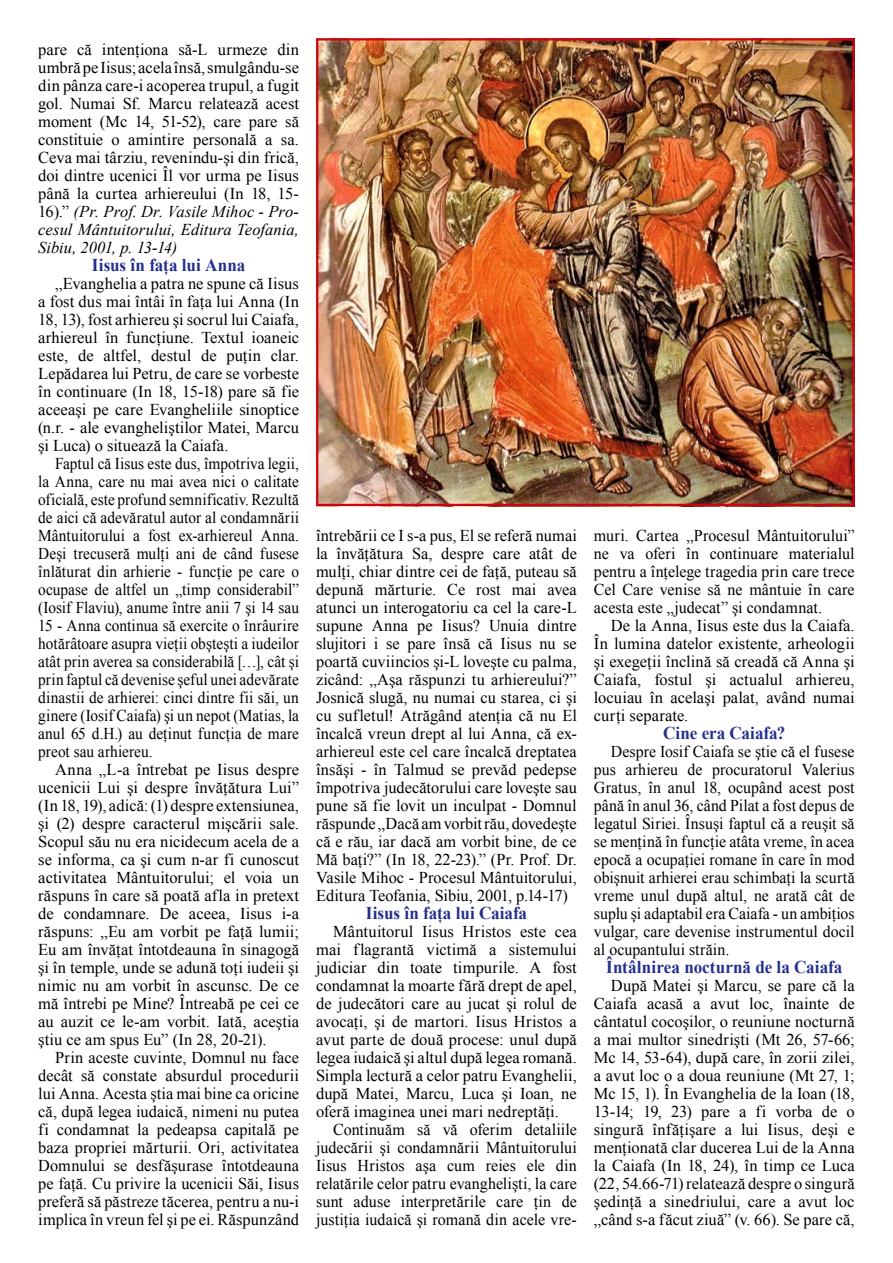
<style>
.page{position:relative;width:893px;height:1263px;background:#fff}
.page>*{position:absolute;margin:0;border:0;box-sizing:border-box;transform-origin:0 0}
.t1{font:700 18px "Times New Roman";color:#242f8d;scale:.95 1}
.t2{font:16.5px/18px "Times New Roman";letter-spacing:.005em;color:#000;text-align:justify}
.t3{font:16.5px/18px "Times New Roman";letter-spacing:.005em;color:#000;text-align:justify;scale:.93 1}
.t4{font:16.5px/18px "Times New Roman";letter-spacing:.005em;color:#000;text-align:justify;scale:.96 1}
.s1{font-style:italic}
</style>
<div class="page">
<img style="left:319px;top:41px;width:533px;height:462px">
<div style="left:316px;top:38px;width:539px;height:468px;border:2px solid #d1010e"></div>
<p class="t2" style="left:38px;top:40px;width:262px">pare că intenţiona să-L urmeze din umbră pe Iisus; acela însă, smulgându‑se din pânza care-i acoperea trupul, a fugit gol. Numai Sf. Marcu relatează acest moment (Mc 14, 51-52), care pare să constituie o amintire personală a sa.<br>Ceva mai târziu, revenindu-şi din frică, doi dintre ucenici Îl vor urma pe Iisus până la curtea arhiereului (In 18, 15- 16).” <span class="s1">(Pr. Prof. Dr. Vasile Mihoc - Pro&shy;cesul Mântuitorului, Editura Teofania, Sibiu, 2001, p. 13-14)</span></p>
<p class="t1" style="left:92px;top:252px;width:163px">Iisus în faţa lui Anna</p>
<p class="t2" style="left:38px;top:274px;width:262px;text-indent:17px">„Evanghelia a patra ne spune că Iisus a fost dus mai întâi în faţa lui Anna (In 18, 13), fost arhiereu şi socrul lui Caiafa, arhiereul în funcţiune. Textul ioaneic este, de altfel, destul de puţin clar.<br>Lepădarea lui Petru, de care se vorbeste în continuare (In 18, 15-18) pare să fie aceeaşi pe care Evangheliile sinoptice (n.r. - ale evangheliştilor Matei, Marcu şi Luca) o situează la Caiafa.</p>
<p class="t3" style="left:38px;top:454px;width:282px;text-indent:17px">Faptul că Iisus este dus, împotriva legii, la Anna, care nu mai avea nici o calitate oficială, este profund semnificativ. Rezultă de aici că adevăratul autor al condamnării Mântuitorului a fost ex-arhiereul Anna.<br>Deşi trecuseră mulţi ani de când fusese înlăturat din arhierie - funcţie pe care o ocupase de altfel un „timp considerabil” (Iosif Flaviu), anume între anii 7 şi 14 sau 15 - Anna continua să exercite o înrâurire hotărâtoare asupra vieţii obşteşti a iudeilor atât prin averea sa considerabilă […], cât şi prin faptul că devenise şeful unei adevărate dinastii de arhierei: cinci dintre fii săi, un ginere (Iosif Caiafa) şi un nepot (Matias, la anul 65 d.H.) au deţinut funcţia de mare preot sau arhiereu.</p>
<p class="t2" style="left:38px;top:760px;width:262px;text-indent:17px">Anna „L-a întrebat pe Iisus despre ucenicii Lui şi despre învăţătura Lui” (In 18, 19), adică: (1) despre extensiunea, şi (2) despre caracterul mişcării sale.<br>Scopul său nu era nicidecum acela de a se informa, ca şi cum n-ar fi cunoscut activitatea Mântuitorului; el voia un răspuns în care să poată afla in pretext de condamnare. De aceea, Iisus i-a răspuns: „Eu am vorbit pe faţă lumii; Eu am învăţat întotdeauna în sinagogă şi în temple, unde se adună toţi iudeii şi nimic nu am vorbit în ascunsc. De ce mă întrebi pe Mine? Întreabă pe cei ce au auzit ce le-am vorbit. Iată, aceştia ştiu ce am spus Eu” (In 28, 20-21).</p>
<p class="t2" style="left:38px;top:1048px;width:262px;text-indent:17px">Prin aceste cuvinte, Domnul nu face decât să constate absurdul procedurii lui Anna. Acesta ştia mai bine ca oricine că, după legea iudaică, nimeni nu putea fi condamnat la pedeapsa capitală pe baza propriei mărturii. Ori, activitatea Domnului se desfăşurase întotdeauna pe faţă. Cu privire la ucenicii Săi, Iisus preferă să păstreze tăcerea, pentru a nu‑i implica în vreun fel şi pe ei. Răspunzând</p>
<p class="t2" style="left:316px;top:526px;width:262px">întrebării ce I s-a pus, El se referă numai la învăţătura Sa, despre care atât de mulţi, chiar dintre cei de faţă, puteau să depună mărturie. Ce rost mai avea atunci un interogatoriu ca cel la care-L supune Anna pe Iisus? Unuia dintre slujitori i se pare însă că Iisus nu se poartă cuviincios şi-L loveşte cu palma, zicând: „Aşa răspunzi tu arhiereului?” Josnică slugă, nu numai cu starea, ci şi cu sufletul! Atrăgând atenţia că nu El încalcă vreun drept al lui Anna, că ex&shy;arhiereul este cel care încalcă dreptatea însăşi - în Talmud se prevăd pedepse împotriva judecătorului care loveşte sau pune să fie lovit un inculpat - Domnul răspunde „Dacă am vorbit rău, dovedeşte că e rău, iar dacă am vorbit bine, de ce Mă baţi?” (In 18, 22-23).” (Pr. Prof. Dr.<br>Vasile Mihoc - Procesul Mântuitorului, Editura Teofania, Sibiu, 2001, p.14-17)</p>
<p class="t1" style="left:366px;top:900px;width:171px">Iisus în faţa lui Caiafa</p>
<p class="t2" style="left:316px;top:922px;width:262px;text-indent:17px">Mântuitorul Iisus Hristos este cea mai flagrantă victimă a sistemului judiciar din toate timpurile. A fost condamnat la moarte fără drept de apel, de judecători care au jucat şi rolul de avocaţi, şi de martori. Iisus Hristos a avut parte de două procese: unul după legea iudaică şi altul după legea romană.<br>Simpla lectură a celor patru Evanghelii, după Matei, Marcu, Luca şi Ioan, ne oferă imaginea unei mari nedreptăţi.</p>
<p class="t2" style="left:316px;top:1120px;width:262px;text-indent:17px">Continuăm să vă oferim detaliile judecării şi condamnării Mântuitorului Iisus Hristos aşa cum reies ele din relatările celor patru evanghelişti, la care sunt aduse interpretările care ţin de justiţia iudaică şi romană din acele vre-</p>
<p class="t2" style="left:594px;top:526px;width:262px">muri. Cartea „Procesul Mântuitorului” ne va oferi în continuare materialul pentru a înţelege tragedia prin care trece Cel Care venise să ne mântuie în care acesta este „judecat” şi condamnat.</p>
<p class="t2" style="left:594px;top:616px;width:262px;text-indent:17px">De la Anna, Iisus este dus la Caiafa.<br>În lumina datelor existente, arheologii şi exegeţii înclină să creadă că Anna şi Caiafa, fostul şi actualul arhiereu, locuiau în acelaşi palat, având numai curţi separate.</p>
<p class="t1" style="left:663px;top:720px;width:130px">Cine era Caiafa?</p>
<p class="t4" style="left:594px;top:742px;width:273px;text-indent:17px">Despre Iosif Caiafa se ştie că el fusese pus arhiereu de procuratorul Valerius Gratus, în anul 18, ocupând acest post până în anul 36, când Pilat a fost depus de legatul Siriei. Însuşi faptul că a reuşit să se menţină în funcţie atâta vreme, în acea epocă a ocupaţiei romane în care în mod obişnuit arhierei erau schimbaţi la scurtă vreme unul după altul, ne arată cât de suplu şi adaptabil era Caiafa - un ambiţios vulgar, care devenise instrumentul docil al ocupantului străin.</p>
<p class="t1" style="left:606px;top:954px;width:250px">Întâlnirea nocturnă de la Caiafa</p>
<p class="t2" style="left:594px;top:976px;width:262px;text-indent:17px">După Matei şi Marcu, se pare că la Caiafa acasă a avut loc, înainte de cântatul cocoşilor, o reuniune nocturnă a mai multor sinedrişti (Mt 26, 57-66; Mc 14, 53-64), după care, în zorii zilei, a avut loc o a doua reuniune (Mt 27, 1; Mc 15, 1). În Evanghelia de la Ioan (18, 13-14; 19, 23) pare a fi vorba de o singură înfăţişare a lui Iisus, deşi e menţionată clar ducerea Lui de la Anna la Caiafa (In 18, 24), în timp ce Luca (22, 54.66-71) relatează despre o singură şedinţă a sinedriului, care a avut loc „când s-a făcut ziuă” (v. 66). Se pare că,</p>
</div>
